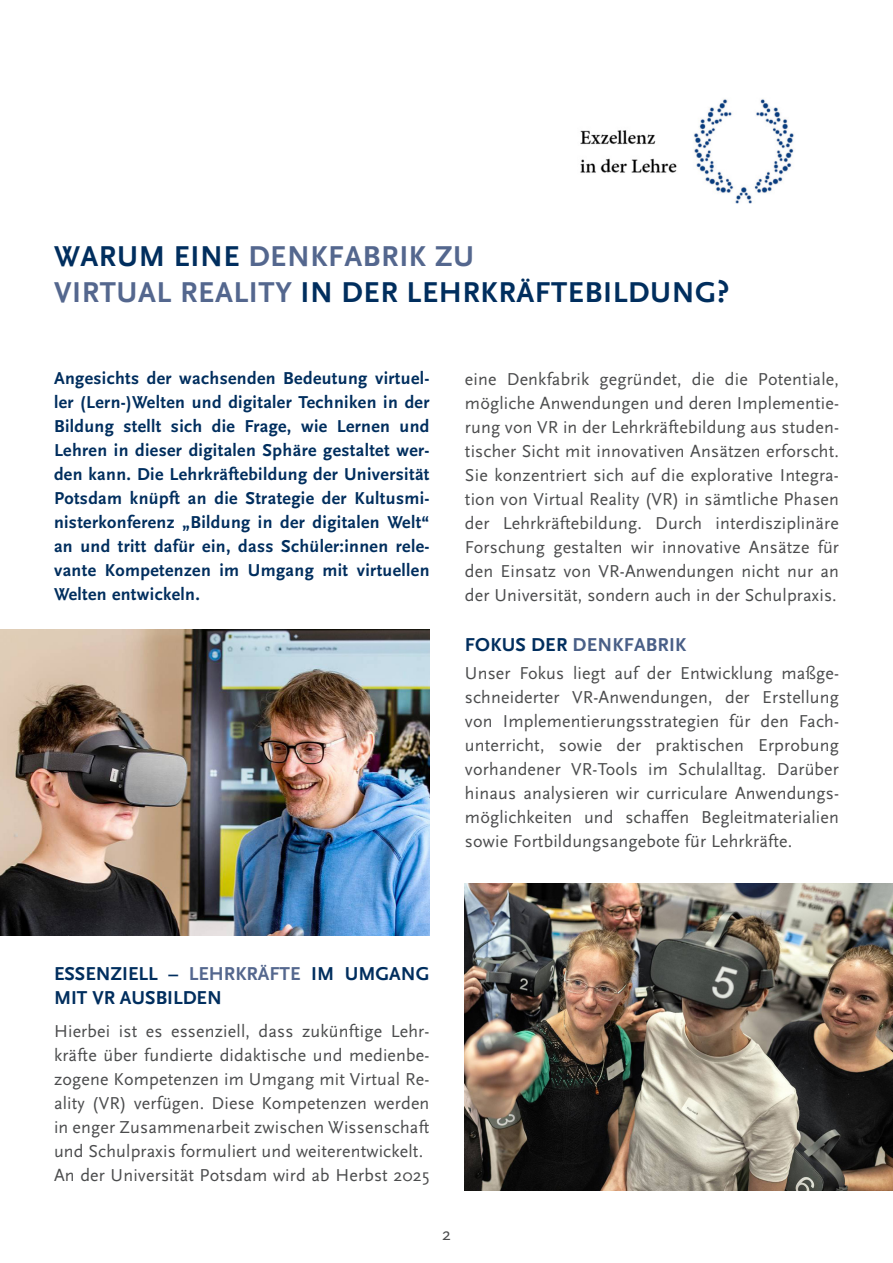
<style>
.page{position:relative;width:893px;height:1263px;background:#fff}
.page>*{position:absolute;margin:0;border:0;box-sizing:border-box;transform-origin:0 0}
.t1{font:30px/36px "Scala Sans Bold LF";letter-spacing:.02em;color:#002e5e}
.t2{font:19.5px/24px "Scala Sans Bold LF";color:#002e5e}
.t3{font:19.5px "Scala Sans Bold LF";letter-spacing:.01em;color:#495f87}
.t4{font:18px/24px "Scala Sans";letter-spacing:.01em;color:#4b4c4d;text-align:justify}
.t5{font:18px/24px "Scala Sans Bold LF";letter-spacing:.02em;color:#002e5e;text-align:justify}
.s1{color:#54678e}
.s2{color:#002e5e}
</style>
<div class="page">
<img style="left:580px;top:99px;width:214px;height:105px">
<img style="left:0;top:629px;width:429px;height:306px">
<img style="left:465px;top:883px;width:428px;height:308px">
<h1 class="t1" style="left:54px;top:239px;width:677px">WARUM EINE <span class="s1">DENKFABRIK ZU<br>VIRTUAL REALITY</span> IN DER LEHRKRÄFTEBILDUNG?</h1>
<p class="t5" style="left:54px;top:367px;width:377px">Angesichts der wachsenden Bedeutung virtuel&shy;ler (Lern-)Welten und digitaler Techniken in der Bildung stellt sich die Frage, wie Lernen und Lehren in dieser digitalen Sphäre gestaltet wer&shy;den kann. Die Lehrkräftebildung der Universität Potsdam knüpft an die Strategie der Kultusmi&shy;nisterkonferenz „Bildung in der digitalen Welt“ an und tritt dafür ein, dass Schüler:innen rele&shy;vante Kompetenzen im Umgang mit virtuellen Welten entwickeln.</p>
<p class="t4" style="left:465px;top:368px;width:376px">eine Denkfabrik gegründet, die die Potentiale, mögliche Anwendungen und deren Implementie&shy;rung von VR in der Lehrkräftebildung aus studen&shy;tischer Sicht mit innovativen Ansätzen erforscht.<br>Sie konzentriert sich auf die explorative Integra&shy;tion von Virtual Reality (VR) in sämtliche Phasen der Lehrkräftebildung. Durch interdisziplinäre Forschung gestalten wir innovative Ansätze für den Einsatz von VR-Anwendungen nicht nur an der Universität, sondern auch in der Schulpraxis.</p>
<p class="t3" style="left:465px;top:634px;width:223px"><span class="s2">FOKUS DER</span> DENKFABRIK</p>
<p class="t4" style="left:465px;top:661px;width:376px">Unser Fokus liegt auf der Entwicklung maßge&shy;schneiderter VR-Anwendungen, der Erstellung von Implementierungsstrategien für den Fach&shy;unterricht, sowie der praktischen Erprobung vorhandener VR-Tools im Schulalltag. Darüber hinaus analysieren wir curriculare Anwendungs&shy;möglichkeiten und schaffen Begleitmaterialien sowie Fortbildungsangebote für Lehrkräfte.</p>
<p class="t2" style="left:54px;top:962px;width:377px">ESSENZIELL – <span class="s1">LEHRKRÄFTE</span> IM UMGANG<br>MIT VR AUSBILDEN</p>
<p class="t4" style="left:54px;top:1019px;width:377px;text-align:left">Hierbei ist es essenziell, dass zukünftige Lehr&shy;kräfte über fundierte didaktische und medienbe&shy;zogene Kompetenzen im Umgang mit Virtual Re&shy;ality (VR) verfügen. Diese Kompetenzen werden in enger Zusammenarbeit zwischen Wissenschaft und Schulpraxis formuliert und weiterentwickelt.<br>An der Universität Potsdam wird ab Herbst 2025</p>
<p class="t4" style="left:442px;top:1222px;width:10px">2</p>
</div>
